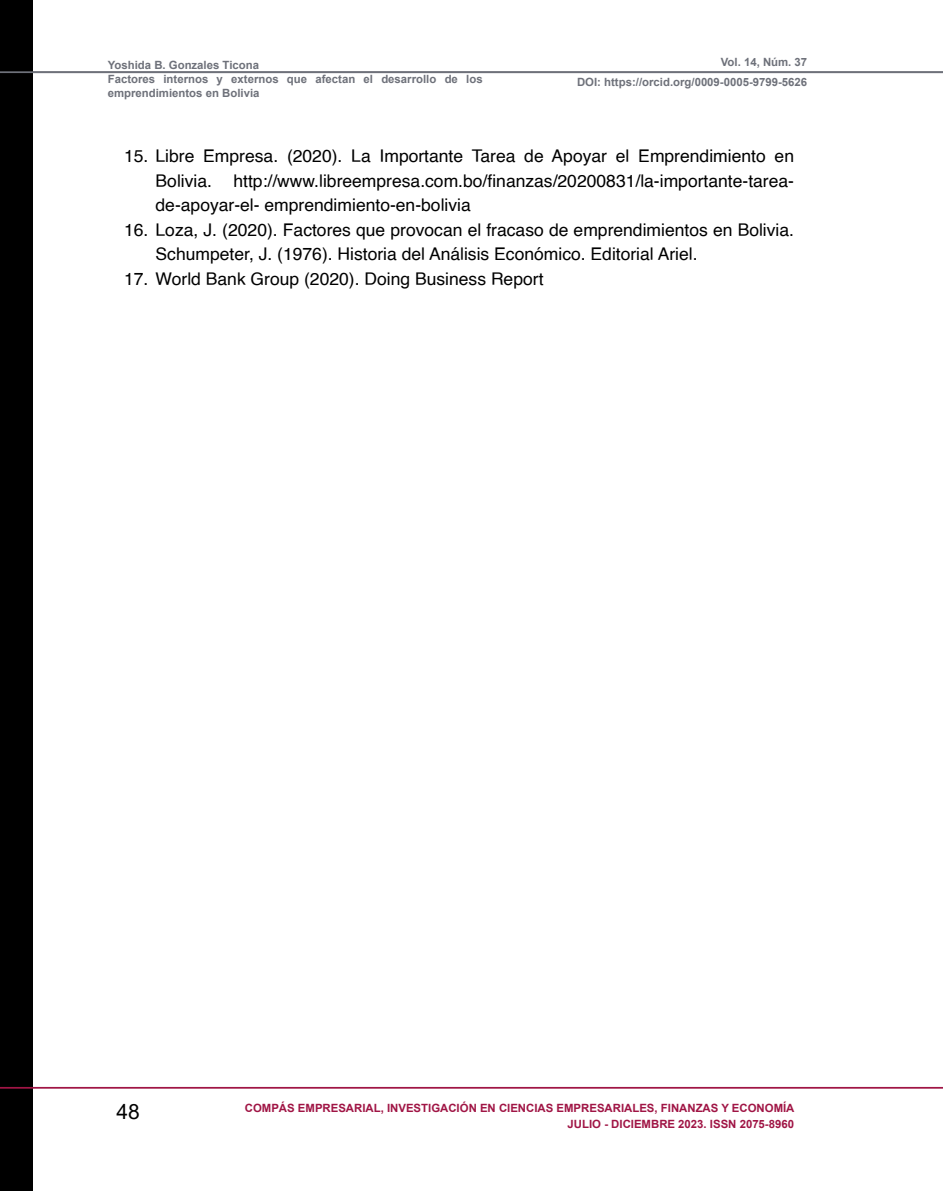
<style>
.page{position:relative;width:943px;height:1191px;background:#fff}
.page>*{position:absolute;margin:0;border:0;box-sizing:border-box;transform-origin:0 0}
.t1{font:21px "Arial";color:#000}
.t2{font:17.5px/24.5px "Helvetica";color:#000;text-align:justify}
.t3{font:700 11.38px/14px "Arial";color:#6e717a;text-align:right}
.t4{font:700 11.38px/15.8px "Arial";color:#a01545;text-align:right}
</style>
<div class="page">
<div style="left:0;top:0;width:33px;height:1191px;background:#000"></div>
<hr style="left:0;top:1087px;width:943px;height:1px;background:#a01545">
<hr style="left:0;top:71px;width:943px;height:2px;background:#6e717a">
<p class="t3" style="left:108px;top:58px;width:376px;text-align:left">Yoshida B. Gonzales Ticona<br>Factores internos y externos que afectan el desarrollo de los emprendimientos en Bolivia</p>
<p class="t3" style="left:577px;top:53px;width:232px;line-height:19.2px">Vol. 14, Núm. 37<br>DOI: https://orcid.org/0009-0005-9799-5626</p>
<p class="t2" style="left:156px;top:144px;width:640px;text-indent:-32px">15. Libre Empresa. (2020). La Importante Tarea de Apoyar el Emprendimiento en Bolivia. http://www.libreempresa.com.bo/finanzas/20200831/la-importante-tarea&shy;de-apoyar-el- emprendimiento-en-bolivia</p>
<p class="t2" style="left:156px;top:218px;width:640px;text-indent:-32px">16. Loza, J. (2020). Factores que provocan el fracaso de emprendimientos en Bolivia.<br>Schumpeter, J. (1976). Historia del Análisis Económico. Editorial Ariel.</p>
<p class="t2" style="left:124px;top:267px;width:421px">17. World Bank Group (2020). Doing Business Report</p>
<p class="t1" style="left:117px;top:1097px;width:25px">48</p>
<p class="t4" style="left:245px;top:1100px;width:551px">COMPÁS EMPRESARIAL, INVESTIGACIÓN EN CIENCIAS EMPRESARIALES, FINANZAS Y ECONOMÍA<br>JULIO - DICIEMBRE 2023. ISSN 2075-8960</p>
</div>
